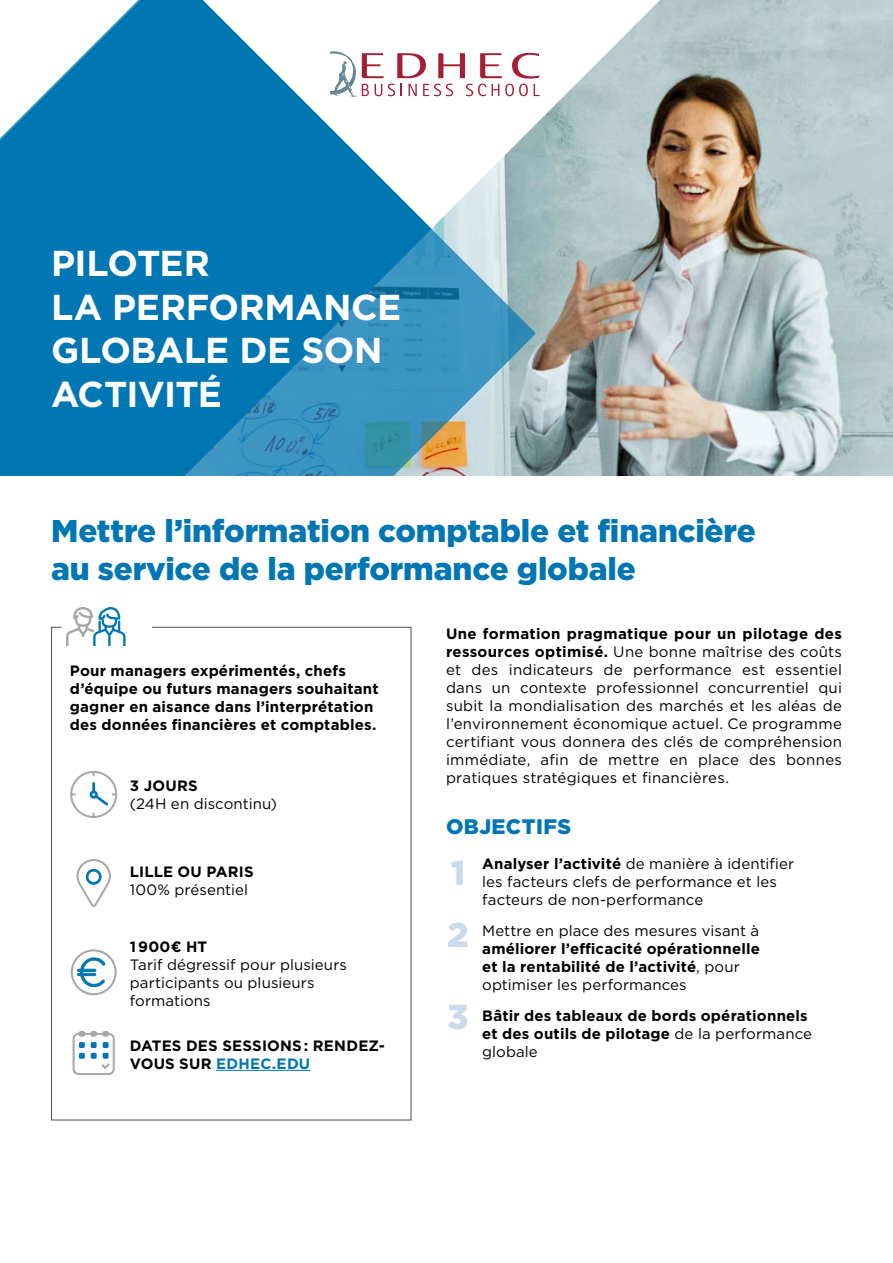
<style>
.page{position:relative;width:893px;height:1263px;background:#fff}
.page>*{position:absolute;margin:0;border:0;box-sizing:border-box;transform-origin:0 0}
.t1{font:700 36px/43.5px "Gotham";letter-spacing:-.015em;color:#fff}
.TITRE__H1{font:900 34.5px "Gotham";color:#cbd9ed}
.PROMESSE__H3{font:900 31.5px/37.8px "Gotham";letter-spacing:-.005em;color:#0076b3}
.OBJECTIFS__H4{font:900 21px "Gotham";letter-spacing:.02em;color:#0076b3}
.BODY_9_5{font:15px/18px "Gotham";letter-spacing:.01em;color:#000}
.TITRE__H1-2{font:700 15px/18px "Gotham";letter-spacing:.01em;color:#000}
.TITRE__H1-3{font:15px/18px "Gotham";letter-spacing:.01em;color:#000}
.s1{font-weight:700}
.s2{color:#0076b3}
.s3{font-weight:400}
</style>
<div class="page">
<img style="left:536px;top:0;width:357px;height:476px">
<svg style="left:0;top:0;width:536px;height:476px;fill:#0076b3"></svg>
<svg style="left:330px;top:51px;width:209px;height:46px"></svg>
<svg style="left:73px;top:607px;width:48px;height:19px"></svg>
<svg style="left:51px;top:626px;width:361px;height:495px"></svg>
<p class="t1" style="left:51px;top:242px;width:352px">PILOTER<br>LA PERFORMANCE<br>GLOBALE DE SON<br>ACTIVITÉ</p>
<p class="PROMESSE__H3" style="left:51px;top:512px;width:706px">Mettre l’information comptable et financière au service de la performance globale</p>
<p class="TITRE__H1-2" style="left:70px;top:661px;width:310px">Pour managers expérimentés, chefs d’équipe ou futurs managers souhaitant gagner en aisance dans l’interprétation des données financières et comptables.</p>
<p class="BODY_9_5" style="left:130px;top:776px;width:149px"><span class="s1">3 JOURS<br></span>(24H en discontinu)</p>
<p class="TITRE__H1-2" style="left:130px;top:862px;width:125px">LILLE OU PARIS</p>
<p class="BODY_9_5" style="left:130px;top:880px;width:120px">100% présentiel</p>
<p class="BODY_9_5" style="left:130px;top:937px;width:219px"><span class="s1">1 900€ HT<br></span>Tarif dégressif pour plusieurs participants ou plusieurs formations</p>
<p class="TITRE__H1-2" style="left:130px;top:1036px;width:257px">DATES DES SESSIONS : RENDEZ-<br>VOUS SUR <span class="s2">EDHEC.EDU</span></p>
<p class="BODY_9_5" style="left:446px;top:624px;width:397px;text-align:justify"><span class="s1">Une formation pragmatique pour un pilotage des ressources optimisé.</span> Une bonne maîtrise des coûts et des indicateurs de performance est essentiel dans un contexte professionnel concurrentiel qui subit la mondialisation des marchés et les aléas de l’environnement économique actuel. Ce programme certifiant vous donnera des clés de compréhension immédiate, afin de mettre en place des bonnes pratiques stratégiques et financières.</p>
<p class="OBJECTIFS__H4" style="left:446px;top:812px;width:126px">OBJECTIFS</p>
<p class="TITRE__H1-3" style="left:482px;top:854px;width:314px"><span class="s1">Analyser l’activité</span> de manière à identifier les facteurs clefs de performance et les facteurs de non-performance</p>
<p class="TITRE__H1-2" style="left:482px;top:921px;width:279px"><span class="s3">Mettre en place des mesures visant à </span>améliorer l’efficacité opérationnelle et la rentabilité de l’activité<span class="s3">, pour optimiser les performances</span></p>
<p class="TITRE__H1-2" style="left:482px;top:1006px;width:331px">Bâtir des tableaux de bords opérationnels et des outils de pilotage <span class="s3">de la performance globale</span></p>
<p class="TITRE__H1" style="left:451px;top:849px;width:16px">1</p>
<p class="TITRE__H1" style="left:447px;top:911px;width:23px">2</p>
<p class="TITRE__H1" style="left:447px;top:993px;width:23px">3</p>
</div>
